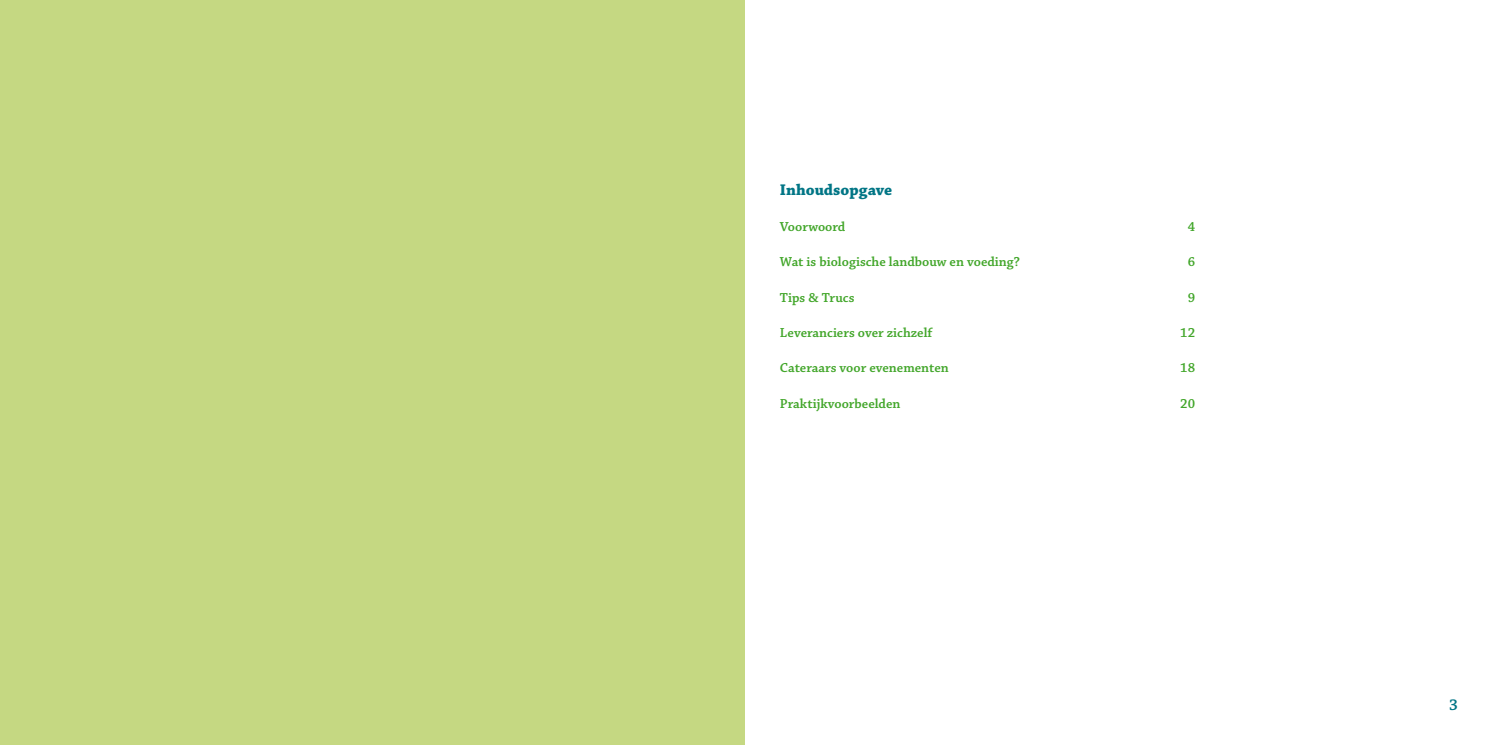
<style>
.page{position:relative;width:1489px;height:745px;background:#fff}
.page>*{position:absolute;margin:0;border:0;box-sizing:border-box;transform-origin:0 0}
.t1{font:700 16.25px "Chaparral Pro";color:#007585}
.t2{font:600 16.25px "Chaparral Pro";color:#007585}
.t3{font:600 13.75px "Chaparral Pro";color:#42a62a}
</style>
<div class="page">
<div style="left:0;top:0;width:744px;height:744px;background:#c5d882"></div>
<p class="t1" style="left:780px;top:180px;width:114px">Inhoudsopgave</p>
<p class="t3" style="left:780px;top:218px;width:67px">Voorwoord</p>
<p class="t3" style="left:1187px;top:218px;width:9px">4</p>
<p class="t3" style="left:780px;top:254px;width:241px">Wat is biologische landbouw en voeding?</p>
<p class="t3" style="left:1187px;top:254px;width:9px">6</p>
<p class="t3" style="left:780px;top:289px;width:76px">Tips &amp; Trucs</p>
<p class="t3" style="left:1187px;top:289px;width:9px">9</p>
<p class="t3" style="left:780px;top:324px;width:154px">Leveranciers over zichzelf</p>
<p class="t3" style="left:1180px;top:324px;width:16px">12</p>
<p class="t3" style="left:780px;top:360px;width:170px">Cateraars voor evenementen</p>
<p class="t3" style="left:1180px;top:360px;width:16px">18</p>
<p class="t3" style="left:780px;top:395px;width:122px">Praktijkvoorbeelden</p>
<p class="t3" style="left:1180px;top:395px;width:16px">20</p>
<p class="t2" style="left:1448px;top:694px;width:10px">3</p>
</div>
